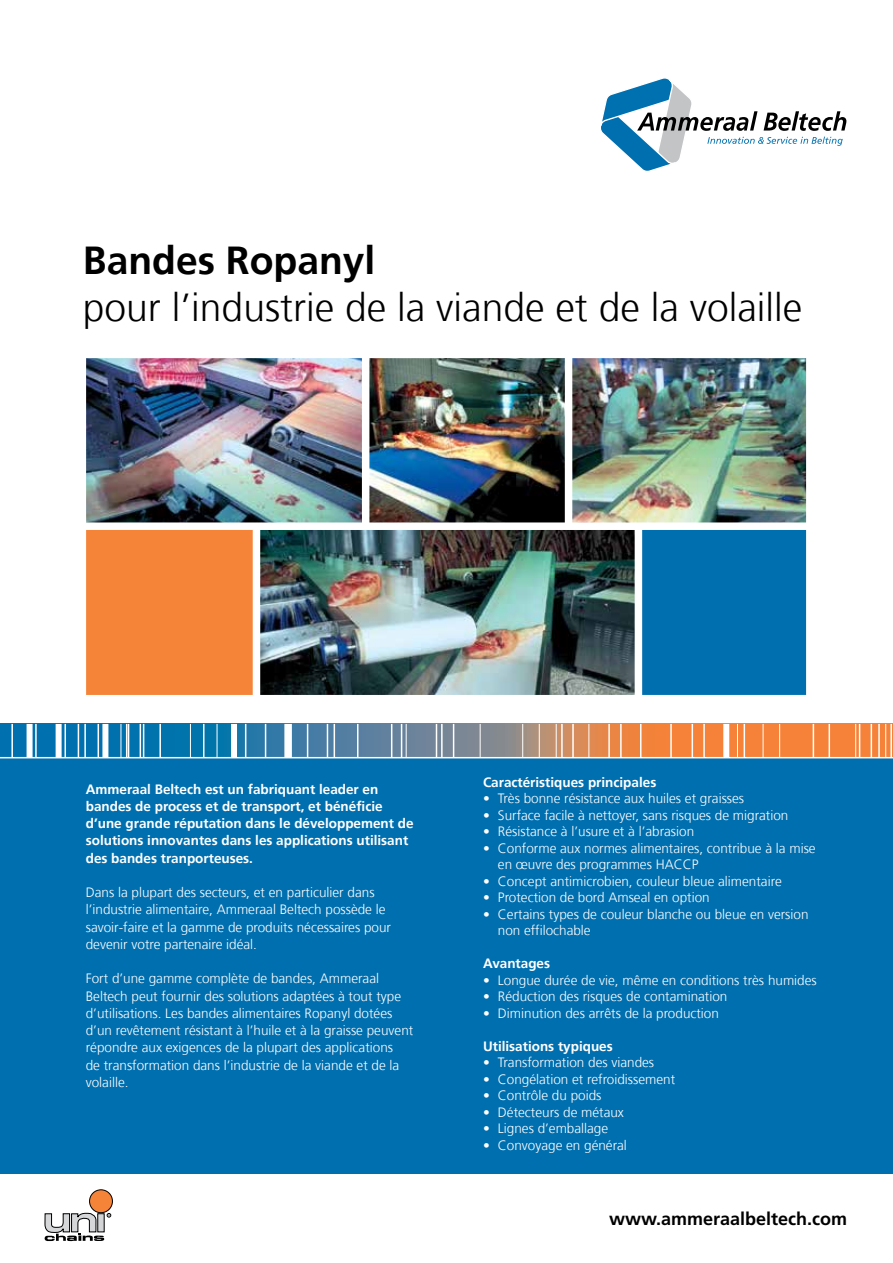
<style>
.page{position:relative;width:893px;height:1263px;background:#fff}
.page>*{position:absolute;margin:0;border:0;box-sizing:border-box;transform-origin:0 0}
.t1{font:300 39px "Frutiger";color:#000}
.t2{font:700 39px "Frutiger";color:#000}
.t3{font:700 18px "Frutiger LT Std";color:#000}
.t4{font:300 13.5px/17.2px "Frutiger";color:#fff}
.t5{font:700 13.5px/17.2px "Frutiger";color:#fff}
</style>
<div class="page">
<svg style="left:601px;top:78px;width:245px;height:93px"></svg>
<div style="left:0;top:738px;width:893px;height:435px;background:#006faf"></div>
<svg style="left:0;top:724px;width:893px;height:33px;background:#86827e"></svg>
<hr style="left:121px;top:724px;width:1px;height:33px;background:#fff">
<hr style="left:126px;top:724px;width:1px;height:33px;background:#fff">
<div style="left:102px;top:724px;width:6px;height:33px;background:#fff"></div>
<hr style="left:143px;top:724px;width:1px;height:33px;background:#fff">
<hr style="left:855px;top:724px;width:1px;height:33px;background:#fff">
<hr style="left:890px;top:724px;width:2px;height:33px;background:#fff">
<hr style="left:871px;top:724px;width:1px;height:33px;background:#fff">
<hr style="left:859px;top:724px;width:1px;height:33px;background:#fff">
<hr style="left:878px;top:724px;width:2px;height:33px;background:#fff">
<hr style="left:885px;top:724px;width:1px;height:33px;background:#fff">
<hr style="left:65px;top:724px;width:1px;height:33px;background:#fff">
<hr style="left:401px;top:724px;width:1px;height:33px;background:#fff">
<hr style="left:307px;top:724px;width:1px;height:33px;background:#fff">
<hr style="left:828px;top:724px;width:2px;height:33px;background:#fff">
<hr style="left:640px;top:724px;width:1px;height:33px;background:#fff">
<hr style="left:556px;top:724px;width:1px;height:33px;background:#fff">
<hr style="left:357px;top:724px;width:1px;height:33px;background:#fff">
<div style="left:231px;top:724px;width:6px;height:33px;background:#fff"></div>
<hr style="left:190px;top:724px;width:1px;height:33px;background:#fff">
<hr style="left:245px;top:724px;width:1px;height:33px;background:#fff">
<hr style="left:140px;top:724px;width:1px;height:33px;background:#fff">
<hr style="left:98px;top:724px;width:1px;height:33px;background:#fff">
<div style="left:56px;top:724px;width:6px;height:33px;background:#fff"></div>
<hr style="left:265px;top:724px;width:1px;height:33px;background:#fff">
<div style="left:284px;top:724px;width:8px;height:33px;background:#fff"></div>
<hr style="left:391px;top:724px;width:1px;height:33px;background:#fff">
<hr style="left:453px;top:724px;width:1px;height:33px;background:#fff">
<div style="left:723px;top:724px;width:6px;height:33px;background:#fff"></div>
<hr style="left:406px;top:724px;width:1px;height:33px;background:#fff">
<hr style="left:327px;top:724px;width:1px;height:33px;background:#fff">
<hr style="left:334px;top:724px;width:1px;height:33px;background:#fff">
<hr style="left:441px;top:724px;width:2px;height:33px;background:#fff">
<hr style="left:480px;top:724px;width:1px;height:33px;background:#fff">
<hr style="left:436px;top:724px;width:1px;height:33px;background:#fff">
<hr style="left:159px;top:724px;width:2px;height:33px;background:#fff">
<hr style="left:128px;top:724px;width:1px;height:33px;background:#fff">
<hr style="left:78px;top:724px;width:1px;height:33px;background:#fff">
<hr style="left:11px;top:724px;width:2px;height:33px;background:#fff">
<hr style="left:84px;top:724px;width:2px;height:33px;background:#fff">
<div style="left:27px;top:724px;width:6px;height:33px;background:#fff"></div>
<hr style="left:203px;top:724px;width:1px;height:33px;background:#fff">
<hr style="left:217px;top:724px;width:1px;height:33px;background:#fff">
<hr style="left:813px;top:724px;width:1px;height:33px;background:#fff">
<hr style="left:561px;top:724px;width:2px;height:33px;background:#fff">
<hr style="left:703px;top:724px;width:2px;height:33px;background:#fff">
<hr style="left:620px;top:724px;width:2px;height:33px;background:#fff">
<hr style="left:692px;top:724px;width:1px;height:33px;background:#fff">
<hr style="left:608px;top:724px;width:2px;height:33px;background:#fff">
<hr style="left:779px;top:724px;width:1px;height:33px;background:#fff">
<hr style="left:737px;top:724px;width:1px;height:33px;background:#fff">
<hr style="left:763px;top:724px;width:1px;height:33px;background:#fff">
<hr style="left:744px;top:724px;width:1px;height:33px;background:#fff">
<hr style="left:670px;top:724px;width:2px;height:33px;background:#fff">
<hr style="left:589px;top:724px;width:1px;height:33px;background:#fff">
<hr style="left:572px;top:724px;width:2px;height:33px;background:#fff">
<hr style="left:539px;top:724px;width:1px;height:33px;background:#fff">
<hr style="left:522px;top:724px;width:1px;height:33px;background:#fff">
<hr style="left:35px;top:724px;width:2px;height:33px;background:#fff">
<hr style="left:0;top:757px;width:893px;height:1px;background:#fff">
<img style="left:260px;top:530px;width:375px;height:165px">
<img style="left:86px;top:358px;width:276px;height:164px">
<div style="left:86px;top:528px;width:167px;height:168px;background:#f58338"></div>
<div style="left:641px;top:528px;width:168px;height:168px;background:#006faf"></div>
<img style="left:369px;top:358px;width:196px;height:164px">
<img style="left:572px;top:358px;width:234px;height:164px">
<div style="left:90px;top:1190px;width:22px;height:23px;background:#f58338;border-radius:50%"></div>
<div style="left:89px;top:1189px;width:24px;height:24px;border:1px solid #000;border-radius:50%"></div>
<svg style="left:45px;top:1212px;width:66px;height:29px"></svg>
<div style="left:98px;top:1214px;width:6px;height:18px;background:#d3d5d6"></div>
<div style="left:78px;top:522px;width:738px;height:8px;background:#fff"></div>
<div style="left:78px;top:695px;width:738px;height:7px;background:#fff"></div>
<div style="left:635px;top:528px;width:7px;height:171px;background:#fff"></div>
<div style="left:806px;top:355px;width:8px;height:343px;background:#fff"></div>
<h1 class="t2" style="left:83px;top:238px;width:294px">Bandes Ropanyl</h1>
<h1 class="t1" style="left:83px;top:285px;width:721px">pour l’industrie de la viande et de la volaille</h1>
<p class="t5" style="left:86px;top:780px;width:329px">Ammeraal Beltech est un fabriquant leader en bandes de process et de transport, et bénéficie d’une grande réputation dans le développement de solutions innovantes dans les applications utilisant des bandes tranporteuses.</p>
<p class="t4" style="left:86px;top:884px;width:307px">Dans la plupart des secteurs, et en particulier dans l’industrie alimentaire, Ammeraal Beltech possède le savoir-faire et la gamme de produits nécessaires pour devenir votre partenaire idéal.</p>
<p class="t4" style="left:86px;top:970px;width:329px">Fort d’une gamme complète de bandes, Ammeraal Beltech peut fournir des solutions adaptées à tout type d’utilisations. Les bandes alimentaires Ropanyl dotées d’un revêtement résistant à l’huile et à la graisse peuvent répondre aux exigences de la plupart des applications<br>de transformation dans l’industrie de la viande et de la volaille.</p>
<p class="t5" style="left:483px;top:773px;width:175px">Caractéristiques principales</p>
<p class="t4" style="left:483px;top:790px;width:263px">• Très bonne résistance aux huiles et graisses</p>
<p class="t4" style="left:483px;top:806px;width:307px">• Surface facile à nettoyer, sans risques de migration</p>
<p class="t4" style="left:483px;top:823px;width:213px">• Résistance à l’usure et à l’abrasion</p>
<p class="t4" style="left:498px;top:840px;width:319px;line-height:16.5px;text-indent:-15px">• Conforme aux normes alimentaires, contribue à la mise en œuvre des programmes HACCP</p>
<p class="t4" style="left:483px;top:872px;width:300px">• Concept antimicrobien, couleur bleue alimentaire</p>
<p class="t4" style="left:483px;top:889px;width:228px">• Protection de bord Amseal en option</p>
<p class="t4" style="left:498px;top:906px;width:312px;line-height:16.5px;text-indent:-15px">• Certains types de couleur blanche ou bleue en version non effilochable</p>
<p class="t5" style="left:483px;top:955px;width:69px">Avantages</p>
<p class="t4" style="left:483px;top:971px;width:335px">• Longue durée de vie, même en conditions très humides</p>
<p class="t4" style="left:483px;top:988px;width:246px">• Réduction des risques de contamination</p>
<p class="t4" style="left:483px;top:1004px;width:237px">• Diminution des arrêts de la production</p>
<p class="t5" style="left:483px;top:1037px;width:131px">Utilisations typiques</p>
<p class="t4" style="left:483px;top:1054px;width:173px">• Transformation des viandes</p>
<p class="t4" style="left:483px;top:1070px;width:194px">• Congélation et refroidissement</p>
<p class="t4" style="left:483px;top:1087px;width:120px">• Contrôle du poids</p>
<p class="t4" style="left:483px;top:1103px;width:142px">• Détecteurs de métaux</p>
<p class="t4" style="left:483px;top:1120px;width:127px">• Lignes d’emballage</p>
<p class="t4" style="left:483px;top:1136px;width:145px">• Convoyage en général</p>
<h2 class="t3" style="left:609px;top:1208px;width:240px">www.ammeraalbeltech.com</h2>
</div>
